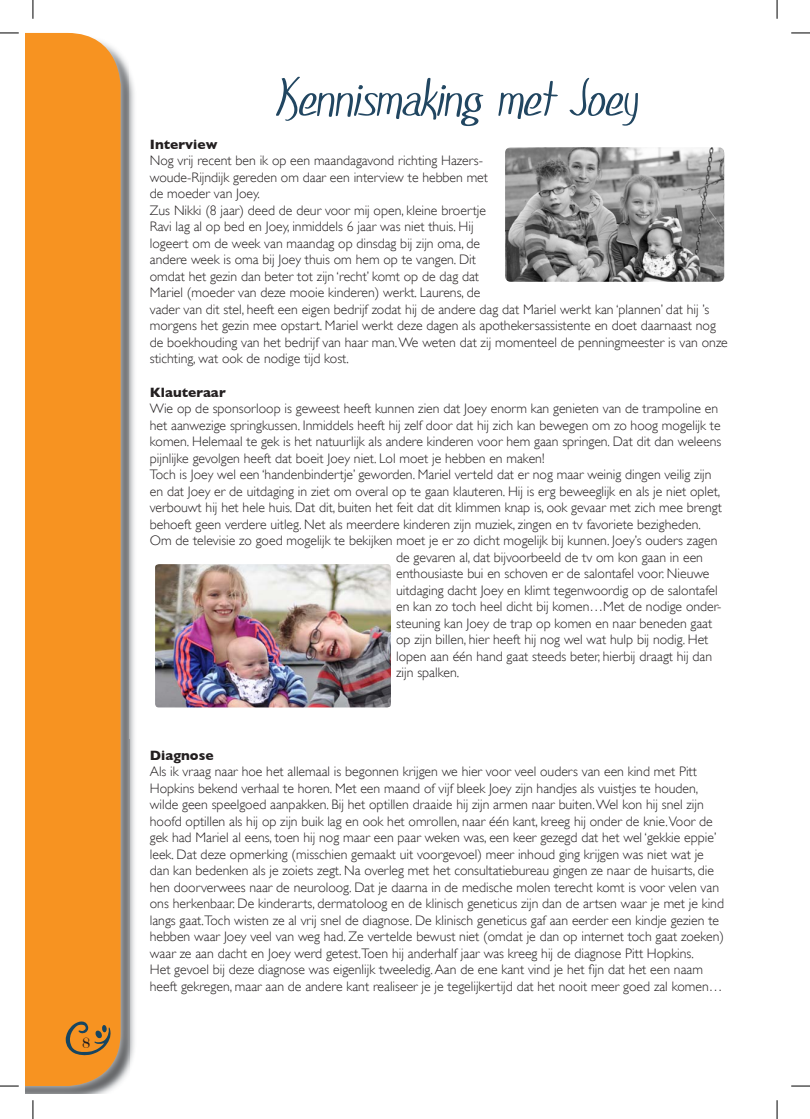
<style>
.page{position:relative;width:810px;height:1119px;background:#fff}
.page>*{position:absolute;margin:0;border:0;box-sizing:border-box;transform-origin:0 0}
.t1{font:58.75px "SF Foxboro Script";color:#214661}
.t2{font:16.25px "Modern";color:#231f20}
.t3{font:300 13.75px/16.5px "Gill Sans";color:#231f20}
.t4{font:700 13.75px "Gill Sans";color:#231f20}
</style>
<div class="page">
<img style="left:129px;top:72px;width:6px;height:998px">
<img style="left:25px;top:32px;width:104px;height:1061px">
<div style="left:26px;top:33px;width:95px;height:1052px;background:#f79321"></div>
<svg style="left:66px;top:1021px;width:46px;height:34px;background:#bd7e31"></svg>
<img style="left:506px;top:148px;width:217px;height:133px">
<div style="left:497px;top:139px;width:235px;height:151px;border:8px solid #fff;border-radius:10px"></div>
<img style="left:156px;top:565px;width:234px;height:141px">
<div style="left:150px;top:559px;width:246px;height:153px;border:5px solid #fff;border-radius:6px"></div>
<svg style="left:0;top:32px;width:19px;height:2px"></svg>
<svg style="left:791px;top:32px;width:19px;height:2px"></svg>
<svg style="left:0;top:1085px;width:19px;height:1px"></svg>
<svg style="left:791px;top:1085px;width:19px;height:1px"></svg>
<svg style="left:32px;top:0;width:2px;height:19px"></svg>
<svg style="left:32px;top:1100px;width:2px;height:18px"></svg>
<svg style="left:776px;top:0;width:2px;height:19px"></svg>
<svg style="left:776px;top:1100px;width:2px;height:18px"></svg>
<p class="t2" style="left:82px;top:1034px;width:9px">8</p>
<h1 class="t1" style="left:275px;top:66px;width:363px">Kennismaking met Joey</h1>
<p class="t4" style="left:150px;top:136px;width:69px">Interview</p>
<p class="t3" style="left:150px;top:152px;width:579px">Nog vrij recent ben ik op een maandagavond richting Hazers-<br>woude-Rijndijk gereden om daar een interview te hebben met<br>de moeder van Joey.<br>Zus Nikki (8 jaar) deed de deur voor mij open, kleine broertje<br>Ravi lag al op bed en Joey, inmiddels 6 jaar was niet thuis. Hij<br>logeert om de week van maandag op dinsdag bij zijn oma, de<br>andere week is oma bij Joey thuis om hem op te vangen. Dit<br>omdat het gezin dan beter tot zijn ‘recht’ komt op de dag dat<br>Mariel (moeder van deze mooie kinderen) werkt. Laurens, de<br>vader van dit stel, heeft een eigen bedrijf zodat hij de andere dag dat Mariel werkt kan ‘plannen’ dat hij ’s morgens het gezin mee opstart. Mariel werkt deze dagen als apothekersassistente en doet daarnaast nog de boekhouding van het bedrijf van haar man. We weten dat zij momenteel de penningmeester is van onze stichting, wat ook de nodige tijd kost.</p>
<p class="t4" style="left:150px;top:384px;width:77px">Klauteraar</p>
<p class="t3" style="left:150px;top:400px;width:570px">Wie op de sponsorloop is geweest heeft kunnen zien dat Joey enorm kan genieten van de trampoline en</p>
<p class="t3" style="left:150px;top:416px;width:572px">het aanwezige springkussen. Inmiddels heeft hij zelf door dat hij zich kan bewegen om zo hoog mogelijk te</p>
<p class="t3" style="left:150px;top:433px;width:573px">komen. Helemaal te gek is het natuurlijk als andere kinderen voor hem gaan springen. Dat dit dan weleens</p>
<p class="t3" style="left:150px;top:449px;width:396px">pijnlijke gevolgen heeft dat boeit Joey niet. Lol moet je hebben en maken!</p>
<p class="t3" style="left:150px;top:466px;width:563px">Toch is Joey wel een ‘handenbindertje’ geworden. Mariel verteld dat er nog maar weinig dingen veilig zijn</p>
<p class="t3" style="left:150px;top:482px;width:572px">en dat Joey er de uitdaging in ziet om overal op te gaan klauteren. Hij is erg beweeglijk en als je niet oplet,</p>
<p class="t3" style="left:150px;top:499px;width:573px">verbouwt hij het hele huis. Dat dit, buiten het feit dat dit klimmen knap is, ook gevaar met zich mee brengt</p>
<p class="t3" style="left:150px;top:515px;width:552px">behoeft geen verdere uitleg. Net als meerdere kinderen zijn muziek, zingen en tv favoriete bezigheden.</p>
<p class="t3" style="left:150px;top:532px;width:569px">Om de televisie zo goed mogelijk te bekijken moet je er zo dicht mogelijk bij kunnen. Joey’s ouders zagen</p>
<p class="t3" style="left:396px;top:548px;width:308px">de gevaren al, dat bijvoorbeeld de tv om kon gaan in een</p>
<p class="t3" style="left:396px;top:565px;width:315px">enthousiaste bui en schoven er de salontafel voor. Nieuwe</p>
<p class="t3" style="left:396px;top:581px;width:323px">uitdaging dacht Joey en klimt tegenwoordig op de salontafel</p>
<p class="t3" style="left:396px;top:598px;width:327px">en kan zo toch heel dicht bij komen…Met de nodige onder-</p>
<p class="t3" style="left:396px;top:614px;width:318px">steuning kan Joey de trap op komen en naar beneden gaat</p>
<p class="t3" style="left:396px;top:631px;width:314px">op zijn billen, hier heeft hij nog wel wat hulp bij nodig. Het</p>
<p class="t3" style="left:396px;top:647px;width:318px">lopen aan één hand gaat steeds beter, hierbij draagt hij dan</p>
<p class="t3" style="left:396px;top:664px;width:64px">zijn spalken.</p>
<p class="t4" style="left:150px;top:747px;width:65px">Diagnose</p>
<p class="t3" style="left:150px;top:763px;width:576px">Als ik vraag naar hoe het allemaal is begonnen krijgen we hier voor veel ouders van een kind met Pitt Hopkins bekend verhaal te horen. Met een maand of vijf bleek Joey zijn handjes als vuistjes te houden, wilde geen speelgoed aanpakken. Bij het optillen draaide hij zijn armen naar buiten. Wel kon hij snel zijn hoofd optillen als hij op zijn buik lag en ook het omrollen, naar één kant, kreeg hij onder de knie.Voor de gek had Mariel al eens, toen hij nog maar een paar weken was, een keer gezegd dat het wel ‘gekkie eppie’ leek. Dat deze opmerking (misschien gemaakt uit voorgevoel) meer inhoud ging krijgen was niet wat je dan kan bedenken als je zoiets zegt. Na overleg met het consultatiebureau gingen ze naar de huisarts, die hen doorverwees naar de neuroloog. Dat je daarna in de medische molen terecht komt is voor velen van ons herkenbaar. De kinderarts, dermatoloog en de klinisch geneticus zijn dan de artsen waar je met je kind langs gaat.Toch wisten ze al vrij snel de diagnose. De klinisch geneticus gaf aan eerder een kindje gezien te hebben waar Joey veel van weg had. Ze vertelde bewust niet (omdat je dan op internet toch gaat zoeken) waar ze aan dacht en Joey werd getest.Toen hij anderhalf jaar was kreeg hij de diagnose Pitt Hopkins.<br>Het gevoel bij deze diagnose was eigenlijk tweeledig. Aan de ene kant vind je het fijn dat het een naam heeft gekregen, maar aan de andere kant realiseer je je tegelijkertijd dat het nooit meer goed zal komen…</p>
</div>
